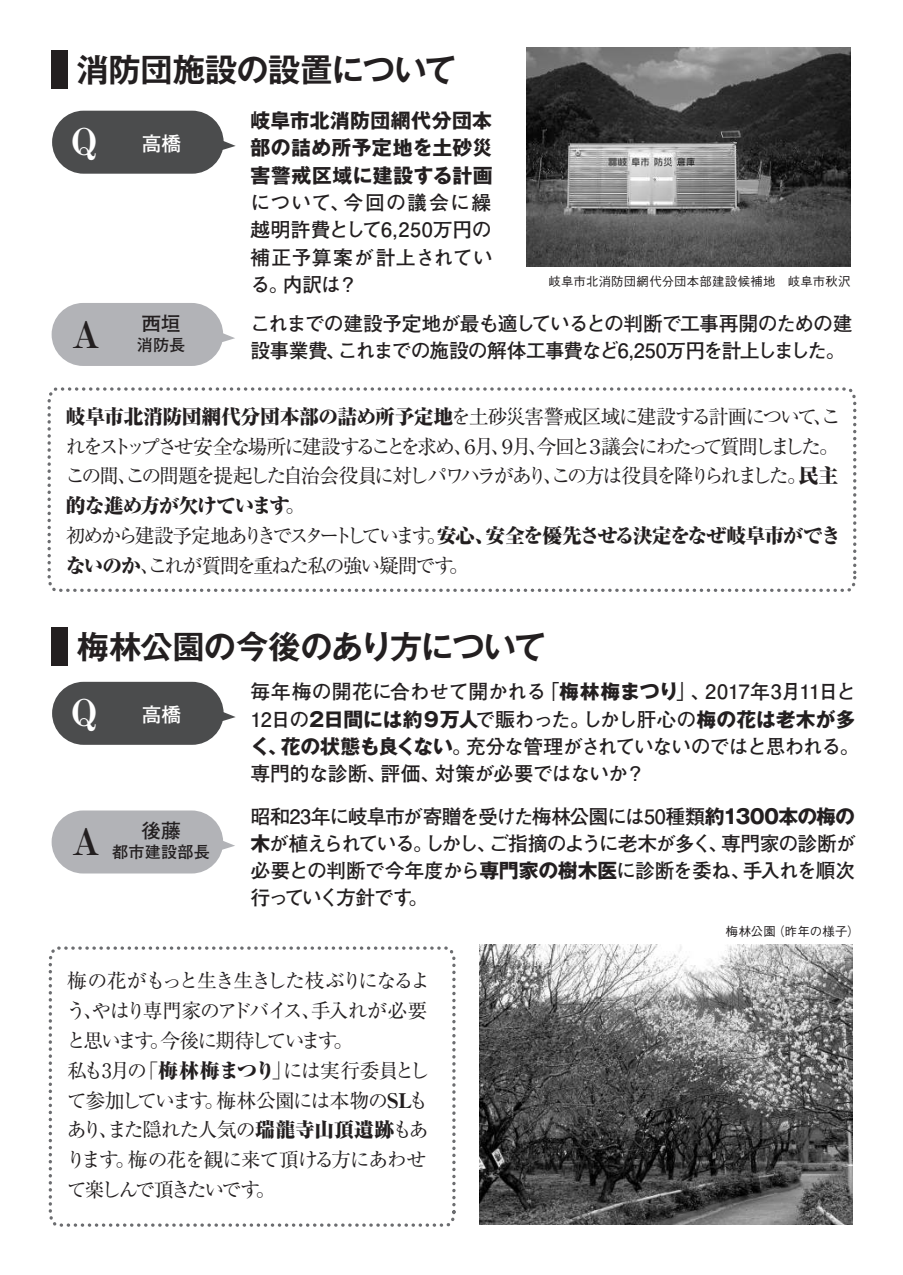
<style>
.page{position:relative;width:903px;height:1275px;background:#fff}
.page>*{position:absolute;margin:0;border:0;box-sizing:border-box;transform-origin:0 0}
.t1{font:37.1px "Midashi Min Pro MA31";color:#231f20}
.t2{font:700 32.2px "Gothic MB101 Pro De";letter-spacing:-.02em;color:#231f20}
.t3{font:700 19.78px/27.3px "Futo Go B101 Pro";letter-spacing:-.035em;color:#231f20;text-align:justify}
.t4{font:19.78px/29.8px "Ryumin Pro";letter-spacing:-.11em;color:#231f20}
.t5{font:19.78px/29.8px "Ryumin Pro";letter-spacing:-.09em;color:#231f20}
.t6{font:700 19.78px/27.3px "Gothic MB101 Pro";letter-spacing:.01em;color:#231f20;text-align:justify}
.t7{font:700 19.78px "Futo Go B101 Pro";letter-spacing:-.015em;color:#231f20}
.t8{font:700 19.78px "Futo Go B101 Pro";color:#fff}
.t9{font:700 16.1px "Futo Go B101 Pro";letter-spacing:.01em;color:#231f20}
.t10{font:500 12.42px "Gothic BBB Pr 6";letter-spacing:.015em;color:#231f20}
.s1{font-family:"Midashi Min Pro MA31";font-weight:400;font-size:37.1px}
.s2{font-weight:800;font-stretch:expanded}
.s3{font-family:"Gothic MB101 Pro"}
.s4{font-family:"Futo Go B101 Pro"}
</style>
<div class="page">
<svg style="left:48px;top:946px;width:408px;height:281px"></svg>
<svg style="left:47px;top:387px;width:810px;height:205px"></svg>
<div style="left:51px;top:50px;width:17px;height:39px;background:#231f20"></div>
<div style="left:52px;top:303px;width:171px;height:63px;background:#b2b3b7;border-radius:32px"></div>
<svg style="left:222px;top:333px;width:13px;height:10px"></svg>
<div style="left:52px;top:111px;width:172px;height:63px;background:#4b4c4d;border-radius:32px"></div>
<svg style="left:222px;top:140px;width:14px;height:11px"></svg>
<div style="left:51px;top:627px;width:17px;height:38px;background:#231f20"></div>
<div style="left:52px;top:810px;width:171px;height:63px;background:#b2b3b7;border-radius:32px"></div>
<svg style="left:222px;top:840px;width:13px;height:10px"></svg>
<div style="left:52px;top:682px;width:172px;height:63px;background:#4b4c4d;border-radius:32px"></div>
<svg style="left:222px;top:711px;width:14px;height:11px"></svg>
<img style="left:480px;top:945px;width:372px;height:279px">
<img style="left:526px;top:47px;width:325px;height:219px">
<h2 class="t2" style="left:77px;top:43px;width:381px">消防団施設の設置について</h2>
<p class="t8" style="left:72px;top:128px;width:111px"><span class="s1">Q</span> 高橋</p>
<h1 class="t1" style="left:72px;top:305px;width:29px">A</h1>
<p class="t3" style="left:141px;top:307px;width:41px">西垣</p>
<p class="t9" style="left:137px;top:332px;width:50px">消防長</p>
<p class="t6" style="left:250px;top:105px;width:244px">岐阜市北消防団網代分団本部の詰め所予定地を土砂災害警戒区域に建設する計画</p>
<p class="t3" style="left:250px;top:186px;width:244px">について、今回の議会に繰越明許費として6,250万円の補正予算案が計上されている。内訳は？</p>
<p class="t3" style="left:250px;top:307px;width:604px">これまでの建設予定地が最も適しているとの判断で工事再開のための建設事業費、これまでの施設の解体工事費など6,250万円を計上しました。</p>
<p class="t10" style="left:548px;top:272px;width:303px">岐阜市北消防団網代分団本部建設候補地　岐阜市秋沢</p>
<p class="t4" style="left:65px;top:400px;width:777px"><span class="s2">岐阜市北消防団網代分団本部の詰め所予定地</span>を土砂災害警戒区域に建設する計画について、これをストップさせ安全な場所に建設することを求め、６月、９月、今回と３議会にわたって質問しました。この間、この問題を提起した自治会役員に対しパワハラがあり、この方は役員を降りられました。<span class="s2">民主的な進め方が欠けています</span>。<br>初めから建設予定地ありきでスタートしています。<span class="s2">安心、安全を優先させる決定をなぜ岐阜市ができないのか</span>、これが質問を重ねた私の強い疑問です。</p>
<h2 class="t2" style="left:77px;top:620px;width:471px">梅林公園の今後のあり方について</h2>
<p class="t8" style="left:72px;top:699px;width:111px"><span class="s1">Q</span> 高橋</p>
<h1 class="t1" style="left:72px;top:813px;width:29px">A</h1>
<p class="t3" style="left:141px;top:815px;width:42px">後藤</p>
<p class="t9" style="left:112px;top:839px;width:99px">都市建設部長</p>
<p class="t7" style="left:250px;top:676px;width:607px">毎年梅の開花に合わせて開かれる「<span class="s3">梅林梅まつり</span>」、2017年3月11日と</p>
<p class="t6" style="left:250px;top:703px;width:606px"><span class="s4">12日の</span>2日間には約９万人<span class="s4">で賑わった。しかし肝心の</span>梅の花は老木が多</p>
<p class="t3" style="left:250px;top:730px;width:611px"><span class="s3">く、花の状態も良くない</span>。充分な管理がされていないのではと思われる。専門的な診断、評価、対策が必要ではないか？</p>
<p class="t3" style="left:250px;top:800px;width:607px">昭和23年に岐阜市が寄贈を受けた梅林公園には50種類<span class="s3">約1300本の梅の木</span>が植えられている。しかし、ご指摘のように老木が多く、専門家の診断が必要との判断で今年度から<span class="s3">専門家の樹木医</span>に診断を委ね、手入れを順次行っていく方針です。</p>
<p class="t10" style="left:726px;top:922px;width:135px">梅林公園（昨年の様子）</p>
<p class="t5" style="left:66px;top:965px;width:365px">梅の花がもっと生き生きした枝ぶりになるよう、やはり専門家のアドバイス、手入れが必要と思います。今後に期待しています。<br>私も3月の「<span class="s2">梅林梅まつり</span>」には実行委員として参加しています。梅林公園には本物の<span class="s2">SL</span>もあり、また隠れた人気の<span class="s2">瑞龍寺山頂遺跡</span>もあります。梅の花を観に来て頂ける方にあわせて楽しんで頂きたいです。</p>
</div>
